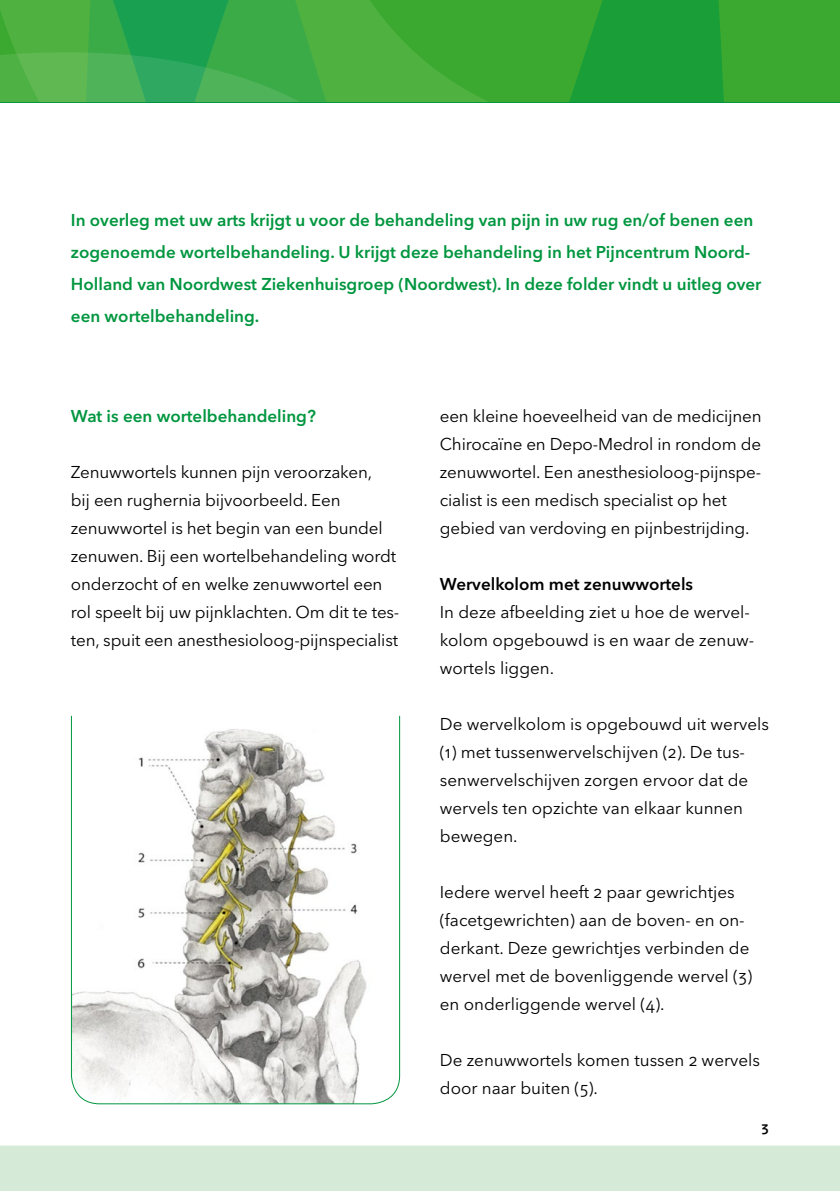
<style>
.page{position:relative;width:840px;height:1191px;background:#fff}
.page>*{position:absolute;margin:0;border:0;box-sizing:border-box;transform-origin:0 0}
.t1{font:17px/28px "Avenir Next LT Pro";letter-spacing:-.01em;color:#000}
.t2{font:600 17px/32px "Avenir Next LT Pro";color:#00963f}
.t3{font:600 17px "Avenir Next LT Pro";color:#000}
.t4{font:600 14px "Avenir Next LT Pro";color:#000}
</style>
<div class="page">
<svg style="left:0;top:0;width:839px;height:102px;background:#36a839"></svg>
<svg style="left:0;top:52px;width:300px;height:50px;background:#45af53"></svg>
<div style="left:0;top:1145px;width:839px;height:46px;background:#d6ead8"></div>
<svg style="left:70px;top:715px;width:330px;height:389px"></svg>
<p class="t2" style="left:71px;top:204px;width:691px">In overleg met uw arts krijgt u voor de behandeling van pijn in uw rug en/of benen een zogenoemde wortelbehandeling. U krijgt deze behandeling in het Pijncentrum Noord-Holland van Noordwest Ziekenhuisgroep (Noordwest). In deze folder vindt u uitleg over een wortelbehandeling.</p>
<p class="t2" style="left:71px;top:400px;width:246px">Wat is een wortelbehandeling?</p>
<p class="t1" style="left:71px;top:458px;width:330px">Zenuwwortels kunnen pijn veroorzaken,<br>bij een rughernia bijvoorbeeld. Een zenuwwortel is het begin van een bundel zenuwen. Bij een wortelbehandeling wordt onderzocht of en welke zenuwwortel een rol speelt bij uw pijnklachten. Om dit te tes&shy;ten, spuit een anesthesioloog-pijnspecialist</p>
<p class="t1" style="left:439px;top:402px;width:323px">een kleine hoeveelheid van de medicijnen Chirocaïne en Depo-Medrol in rondom de zenuwwortel. Een anesthesioloog-pijnspe&shy;cialist is een medisch specialist op het gebied van verdoving en pijnbestrijding.</p>
<p class="t3" style="left:439px;top:574px;width:254px">Wervelkolom met zenuwwortels</p>
<p class="t1" style="left:439px;top:598px;width:316px">In deze afbeelding ziet u hoe de wervel&shy;kolom opgebouwd is en waar de zenuw&shy;wortels liggen.</p>
<p class="t1" style="left:439px;top:710px;width:330px">De wervelkolom is opgebouwd uit wervels (1) met tussenwervelschijven (2). De tus&shy;senwervelschijven zorgen ervoor dat de wervels ten opzichte van elkaar kunnen bewegen.</p>
<p class="t1" style="left:439px;top:878px;width:314px">Iedere wervel heeft 2 paar gewrichtjes (facetgewrichten) aan de boven- en on&shy;derkant. Deze gewrichtjes verbinden de wervel met de bovenliggende wervel (3) en onderliggende wervel (4).</p>
<p class="t1" style="left:439px;top:1046px;width:321px">De zenuwwortels komen tussen 2 wervels door naar buiten (5).</p>
<p class="t4" style="left:760px;top:1118px;width:9px">3</p>
</div>
